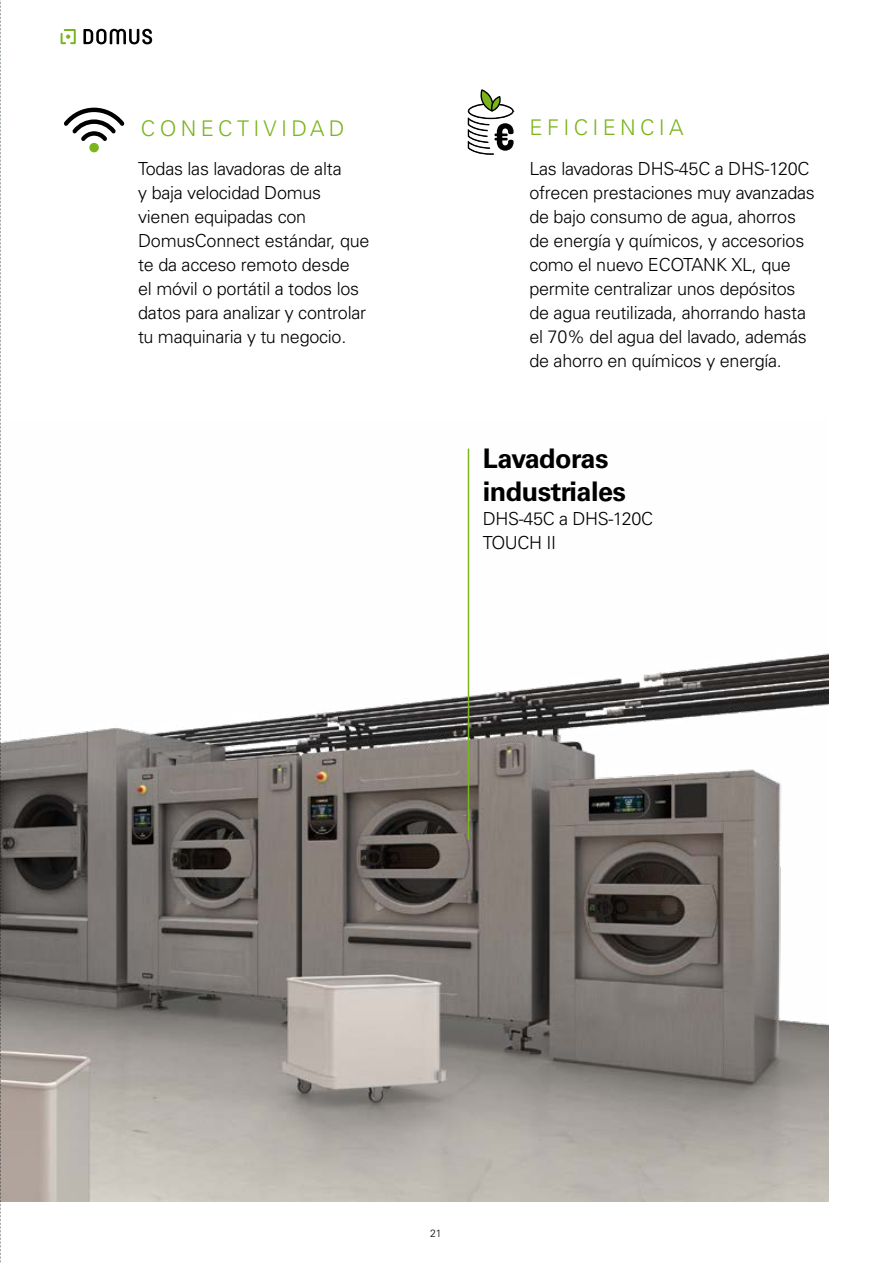
<style>
.page{position:relative;width:893px;height:1263px;background:#fff}
.page>*{position:absolute;margin:0;border:0;box-sizing:border-box;transform-origin:0 0}
.t1{font:700 27px/32.4px "Univers LT Std";letter-spacing:-.02em;color:#000}
.t2{font:300 21.6px "Univers LT Std";letter-spacing:.2em;color:#7ab51d}
.t3{font:300 18px/24px "Univers LT Std";letter-spacing:-.015em;color:#000}
.t4{font:300 10.5px "Univers LT Std";color:#000}
</style>
<div class="page">
<img style="left:1px;top:448px;width:828px;height:753px">
<hr style="left:468px;top:449px;width:1px;height:391px;background:#7ab51d">
<div style="left:89px;top:143px;width:10px;height:9px;background:#7ab51d;border-radius:50%"></div>
<svg style="left:64px;top:108px;width:60px;height:33px"></svg>
<svg style="left:468px;top:89px;width:46px;height:66px"></svg>
<svg style="left:83px;top:29px;width:69px;height:15px"></svg>
<svg style="left:61px;top:29px;width:15px;height:15px"></svg>
<svg style="left:0;top:0;width:1px;height:1263px"></svg>
<p class="t2" style="left:141px;top:115px;width:205px">CONECTIVIDAD</p>
<p class="t2" style="left:529px;top:115px;width:156px">EFICIENCIA</p>
<p class="t3" style="left:138px;top:156px;width:233px">Todas las lavadoras de alta<br>y baja velocidad Domus vienen equipadas con<br>DomusConnect estándar, que te da acceso remoto desde<br>el móvil o portátil a todos los datos para analizar y controlar tu maquinaria y tu negocio.</p>
<p class="t3" style="left:529px;top:156px;width:287px">Las lavadoras DHS-45C a DHS-120C ofrecen prestaciones muy avanzadas de bajo consumo de agua, ahorros de energía y químicos, y accesorios como el nuevo ECOTANK XL, que permite centralizar unos depósitos de agua reutilizada, ahorrando hasta el 70% del agua del lavado, además de ahorro en químicos y energía.</p>
<h1 class="t1" style="left:483px;top:443px;width:145px">Lavadoras industriales</h1>
<p class="t3" style="left:483px;top:506px;width:172px">DHS-45C a DHS-120C<br>TOUCH II</p>
<p class="t4" style="left:430px;top:1227px;width:13px">21</p>
</div>
